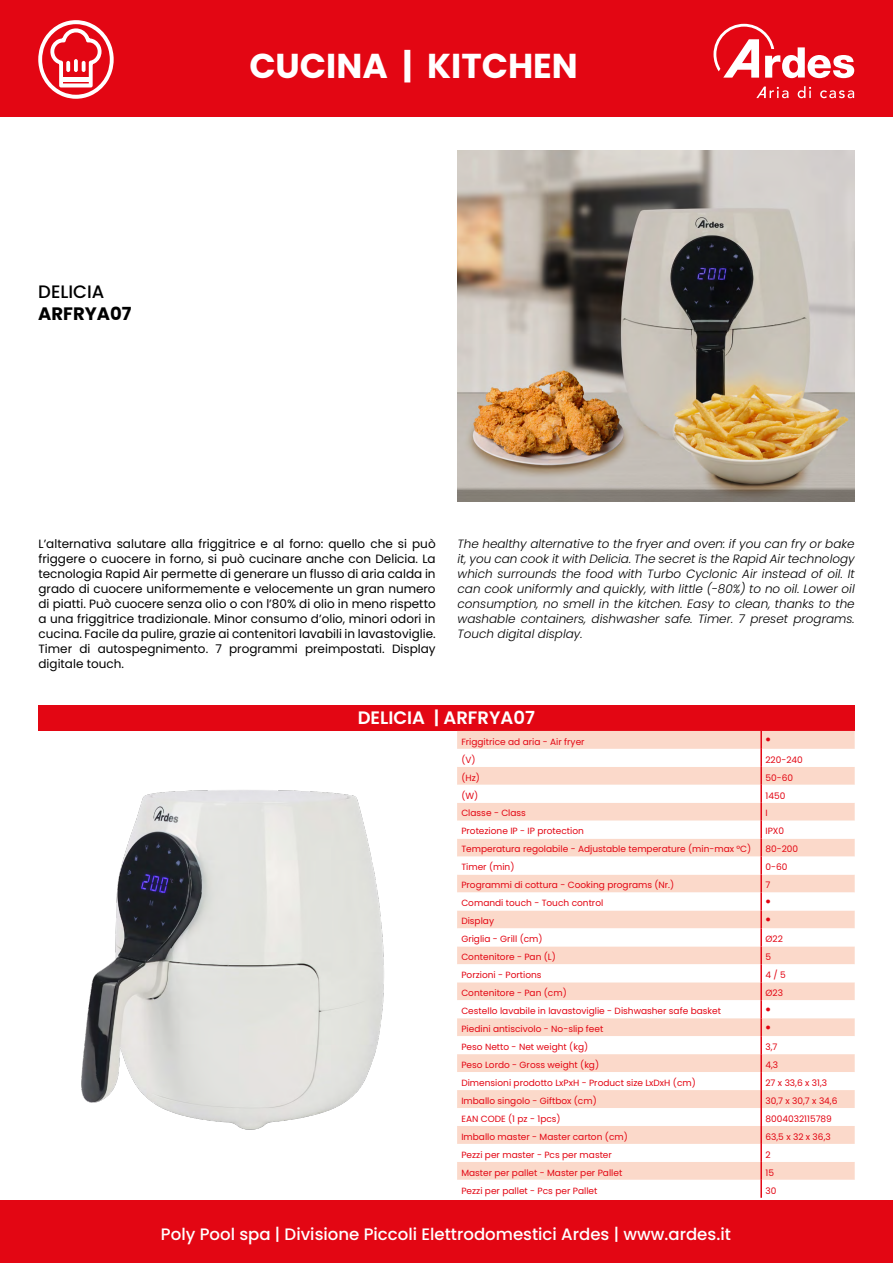
<style>
.page{position:relative;width:893px;height:1263px;background:#fff}
.page>*{position:absolute;margin:0;border:0;box-sizing:border-box;transform-origin:0 0}
.t1{font:700 34.5px "Poppins";color:#fff}
.t2{font:600 18px "Poppins";color:#fff}
.t3{font:700 18px "Poppins";color:#000}
.t4{font:500 18px "Poppins";color:#000}
.t5{font:500 16.5px "Poppins";color:#fff}
.t6{font:12px/15px "Poppins";color:#000;text-align:justify}
.t7{font:italic 300 12px/15px "Poppins";color:#000;text-align:justify}
.t8{font:9px "Poppins";color:#e30613}
.t9{font:9px "Impact";color:#e30613}
</style>
<div class="page">
<div style="left:0;top:0;width:893px;height:117px;background:#e30613"></div>
<svg style="left:713px;top:24px;width:141px;height:54px"></svg>
<svg style="left:756px;top:87px;width:32px;height:11px"></svg>
<svg style="left:798px;top:86px;width:13px;height:12px"></svg>
<svg style="left:820px;top:90px;width:34px;height:8px"></svg>
<svg style="left:38px;top:20px;width:76px;height:79px"></svg>
<hr style="left:61px;top:78px;width:30px;height:4px;background:#fff">
<svg style="left:66px;top:61px;width:4px;height:11px"></svg>
<svg style="left:74px;top:59px;width:4px;height:13px"></svg>
<svg style="left:82px;top:61px;width:4px;height:11px"></svg>
<div style="left:38px;top:705px;width:816px;height:26px;background:#e30613"></div>
<div style="left:0;top:1200px;width:893px;height:63px;background:#e30613"></div>
<img style="left:458px;top:151px;width:397px;height:351px">
<div style="left:457px;top:731px;width:398px;height:18px;background:#fbd9ca"></div>
<svg style="left:457px;top:767px;width:398px;height:413px"></svg>
<svg style="left:760px;top:731px;width:2px;height:467px"></svg>
<img style="left:81px;top:790px;width:303px;height:340px">
<h2 class="t4" style="left:38px;top:281px;width:68px">DELICIA</h2>
<h2 class="t3" style="left:38px;top:303px;width:95px">ARFRYA07</h2>
<h1 class="t1" style="left:249px;top:46px;width:330px">CUCINA | KITCHEN</h1>
<p class="t6" style="left:38px;top:536px;width:399px">L’alternativa salutare alla friggitrice e al forno: quello che si può friggere o cuocere in forno, si può cucinare anche con Delicia. La tecnologia Rapid Air permette di generare un flusso di aria calda in grado di cuocere uniformemente e velocemente un gran numero di piatti. Può cuocere senza olio o con l’80% di olio in meno rispetto a una friggitrice tradizionale. Minor consumo d’olio, minori odori in cucina. Facile da pulire, grazie ai contenitori lavabili in lavastoviglie.<br>Timer di autospegnimento. 7 programmi preimpostati. Display digitale touch.</p>
<p class="t7" style="left:458px;top:536px;width:399px">The healthy alternative to the fryer and oven: if you can fry or bake it, you can cook it with Delicia. The secret is the Rapid Air technology which surrounds the food with Turbo Cyclonic Air instead of oil. It can cook uniformly and quickly, with little (-80%) to no oil. Lower oil consumption, no smell in the kitchen. Easy to clean, thanks to the washable containers, dishwasher safe. Timer. 7 preset programs.<br>Touch digital display.</p>
<h2 class="t2" style="left:358px;top:707px;width:179px">DELICIA | ARFRYA07</h2>
<p class="t8" style="left:461px;top:736px;width:125px">Friggitrice ad aria - Air fryer</p>
<p class="t9" style="left:765px;top:732px;width:7px">●</p>
<p class="t8" style="left:461px;top:754px;width:16px">(V)</p>
<p class="t8" style="left:765px;top:754px;width:39px">220-240</p>
<p class="t8" style="left:461px;top:772px;width:20px">(Hz)</p>
<p class="t8" style="left:765px;top:772px;width:29px">50-60</p>
<p class="t8" style="left:461px;top:790px;width:18px">(W)</p>
<p class="t8" style="left:765px;top:790px;width:21px">1450</p>
<p class="t8" style="left:461px;top:808px;width:66px">Classe - Class</p>
<p class="t8" style="left:765px;top:808px;width:4px">I</p>
<p class="t8" style="left:461px;top:826px;width:124px">Protezione IP - IP protection</p>
<p class="t8" style="left:765px;top:826px;width:20px">IPX0</p>
<p class="t8" style="left:461px;top:844px;width:291px">Temperatura regolabile - Adjustable temperature (min-max °C)</p>
<p class="t8" style="left:765px;top:844px;width:34px">80-200</p>
<p class="t8" style="left:461px;top:862px;width:55px">Timer (min)</p>
<p class="t8" style="left:765px;top:862px;width:23px">0-60</p>
<p class="t8" style="left:461px;top:880px;width:214px">Programmi di cottura - Cooking programs (Nr.)</p>
<p class="t8" style="left:765px;top:880px;width:6px">7</p>
<p class="t8" style="left:461px;top:898px;width:143px">Comandi touch - Touch control</p>
<p class="t9" style="left:765px;top:893px;width:7px">●</p>
<p class="t8" style="left:461px;top:916px;width:34px">Display</p>
<p class="t9" style="left:765px;top:911px;width:7px">●</p>
<p class="t8" style="left:461px;top:934px;width:83px">Griglia - Grill (cm)</p>
<p class="t8" style="left:765px;top:934px;width:19px">Ø22</p>
<p class="t8" style="left:461px;top:952px;width:96px">Contenitore - Pan (L)</p>
<p class="t8" style="left:765px;top:952px;width:7px">5</p>
<p class="t8" style="left:461px;top:970px;width:82px">Porzioni - Portions</p>
<p class="t8" style="left:765px;top:970px;width:22px">4 / 5</p>
<p class="t8" style="left:461px;top:988px;width:107px">Contenitore - Pan (cm)</p>
<p class="t8" style="left:765px;top:988px;width:19px">Ø23</p>
<p class="t8" style="left:461px;top:1005px;width:261px">Cestello lavabile in lavastoviglie - Dishwasher safe basket</p>
<p class="t9" style="left:765px;top:1001px;width:7px">●</p>
<p class="t8" style="left:461px;top:1023px;width:143px">Piedini antiscivolo - No-slip feet</p>
<p class="t9" style="left:765px;top:1019px;width:7px">●</p>
<p class="t8" style="left:461px;top:1041px;width:128px">Peso Netto - Net weight (kg)</p>
<p class="t8" style="left:765px;top:1041px;width:13px">3,7</p>
<p class="t8" style="left:461px;top:1059px;width:139px">Peso Lordo - Gross weight (kg)</p>
<p class="t8" style="left:765px;top:1059px;width:14px">4,3</p>
<p class="t8" style="left:461px;top:1077px;width:236px">Dimensioni prodotto LxPxH - Product size LxDxH (cm)</p>
<p class="t8" style="left:765px;top:1077px;width:63px">27 x 33,6 x 31,3</p>
<p class="t8" style="left:461px;top:1095px;width:137px">Imballo singolo - Giftbox (cm)</p>
<p class="t8" style="left:765px;top:1095px;width:73px">30,7 x 30,7 x 34,6</p>
<p class="t8" style="left:461px;top:1113px;width:101px">EAN CODE (1 pz - 1pcs)</p>
<p class="t8" style="left:765px;top:1113px;width:68px">8004032115789</p>
<p class="t8" style="left:461px;top:1131px;width:168px">Imballo master - Master carton (cm)</p>
<p class="t8" style="left:765px;top:1131px;width:67px">63,5 x 32 x 36,3</p>
<p class="t8" style="left:461px;top:1149px;width:152px">Pezzi per master - Pcs per master</p>
<p class="t8" style="left:765px;top:1149px;width:7px">2</p>
<p class="t8" style="left:461px;top:1167px;width:162px">Master per pallet - Master per Pallet</p>
<p class="t8" style="left:765px;top:1167px;width:10px">15</p>
<p class="t8" style="left:461px;top:1185px;width:138px">Pezzi per pallet - Pcs per Pallet</p>
<p class="t8" style="left:765px;top:1185px;width:12px">30</p>
<h3 class="t5" style="left:161px;top:1224px;width:571px">Poly Pool spa | Divisione Piccoli Elettrodomestici Ardes | www.ardes.it</h3>
</div>
